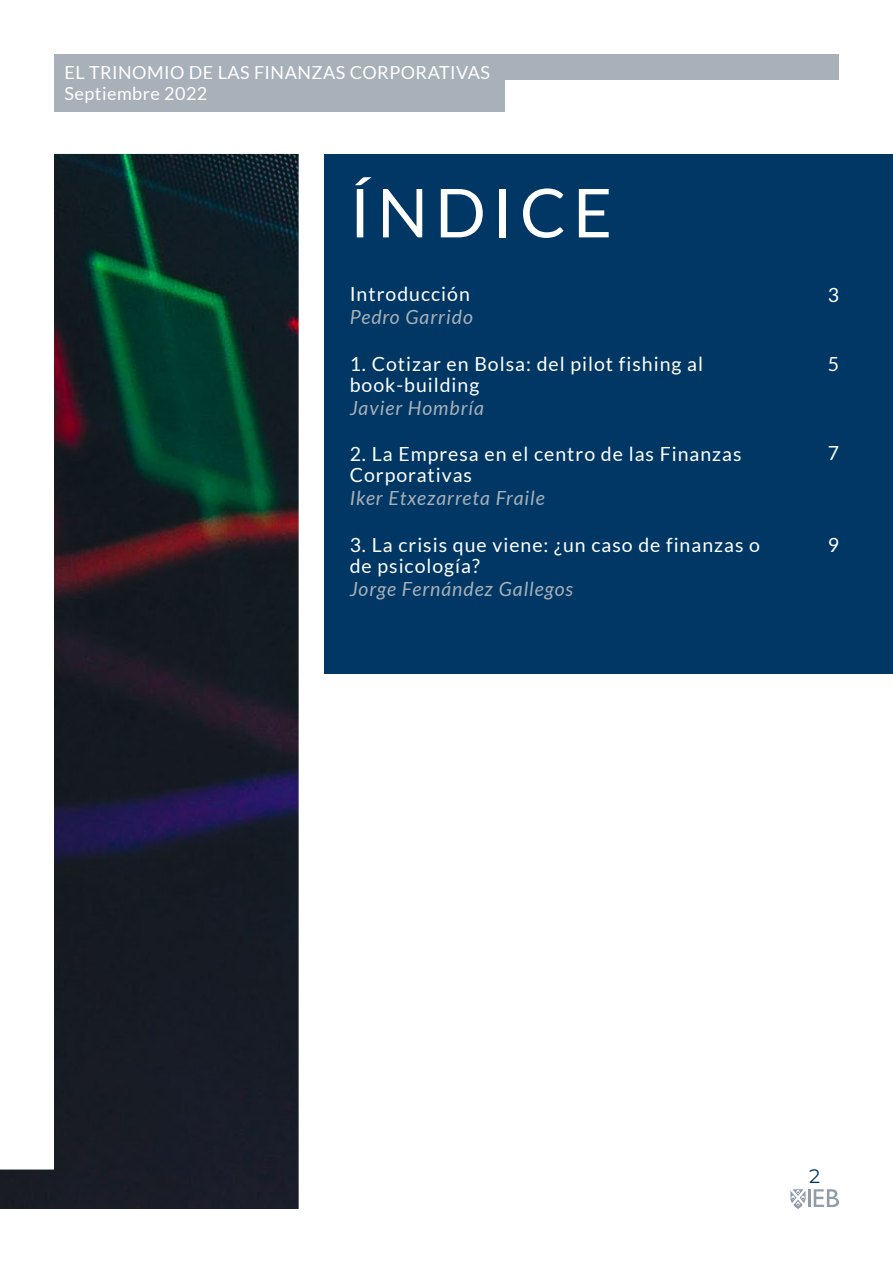
<style>
.page{position:relative;width:893px;height:1263px;background:#fff}
.page>*{position:absolute;margin:0;border:0;box-sizing:border-box;transform-origin:0 0}
.t1{font:67.5px "Lato";letter-spacing:.1em;color:#fff}
.t2{font:19.5px/21px "Lato";letter-spacing:.05em;color:#fff}
.t3{font:italic 19.5px "Lato";letter-spacing:.05em;color:#a8b0b9}
.t4{font:100 19.5px "Montserrat";color:#003764}
.t5{font:18px/21.3px "Lato";letter-spacing:.025em;color:#fff}
</style>
<div class="page">
<div style="left:54px;top:54px;width:450px;height:57px;background:#a8b0b9"></div>
<div style="left:54px;top:54px;width:785px;height:26px;background:#a8b0b9"></div>
<svg style="left:814px;top:1189px;width:25px;height:18px"></svg>
<hr style="left:808px;top:1189px;width:3px;height:18px;background:#909ba8">
<svg style="left:790px;top:1189px;width:15px;height:20px"></svg>
<div style="left:324px;top:154px;width:569px;height:519px;background:#003764"></div>
<img style="left:0;top:154px;width:299px;height:1055px">
<p class="t5" style="left:65px;top:62px;width:427px">EL TRINOMIO DE LAS FINANZAS CORPORATIVAS<br>Septiembre 2022</p>
<h1 class="t1" style="left:350px;top:175px;width:264px">ÍNDICE</h1>
<p class="t2" style="left:350px;top:284px;width:122px">Introducción</p>
<p class="t3" style="left:350px;top:307px;width:125px">Pedro Garrido</p>
<p class="t2" style="left:350px;top:353px;width:355px">1. Cotizar en Bolsa: del pilot fishing al book-building</p>
<p class="t3" style="left:350px;top:397px;width:136px">Javier Hombría</p>
<p class="t2" style="left:350px;top:443px;width:393px">2. La Empresa en el centro de las Finanzas<br>Corporativas</p>
<p class="t3" style="left:350px;top:487px;width:197px">Iker Etxezarreta Fraile</p>
<p class="t2" style="left:350px;top:534px;width:412px">3. La crisis que viene: ¿un caso de finanzas o de psicología?</p>
<p class="t3" style="left:350px;top:578px;width:225px">Jorge Fernández Gallegos</p>
<p class="t2" style="left:828px;top:284px;width:13px">3</p>
<p class="t2" style="left:828px;top:353px;width:13px">5</p>
<p class="t2" style="left:828px;top:443px;width:13px">7</p>
<p class="t2" style="left:828px;top:534px;width:13px">9</p>
<p class="t4" style="left:809px;top:1163px;width:13px">2</p>
</div>
